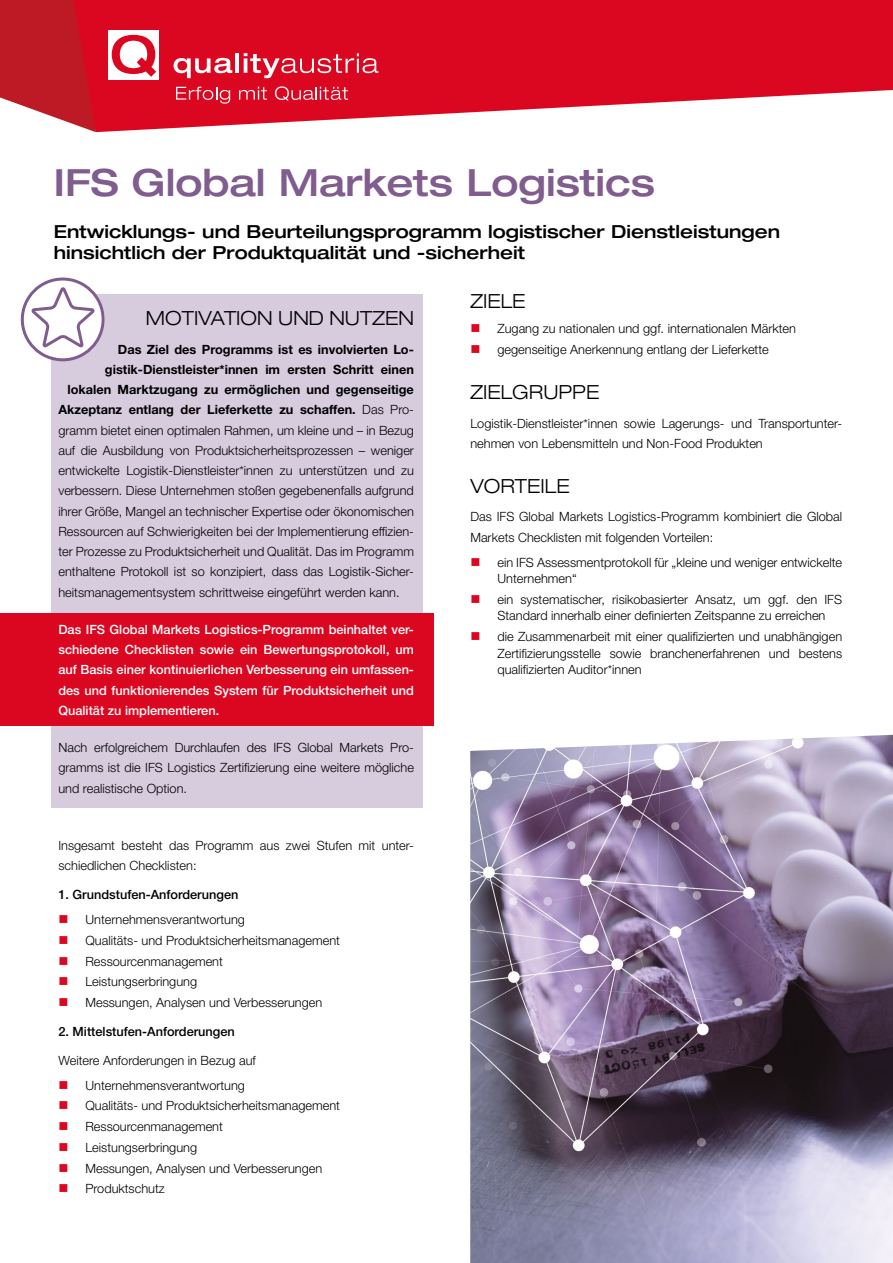
<style>
.page{position:relative;width:893px;height:1263px;background:#fff}
.page>*{position:absolute;margin:0;border:0;box-sizing:border-box;transform-origin:0 0}
.t1{font:500 expanded 37.5px "Helvetica Neue LT Pro";color:#805c8f}
.t2{font:300 expanded 19.5px "Helvetica Neue LT Pro";color:#000}
.t3{font:500 expanded 18px/21.6px "Helvetica Neue LT Pro";color:#000}
.t4{font:300 12.75px/20.7px "Helvetica Neue LT Pro";color:#000}
.t5{font:500 12.75px/20.2px "Helvetica Neue LT Pro";color:#fff;text-align:justify}
.t6{font:700 12.75px "Helvetica Neue LT Pro";color:#000}
.t7{font:500 12.75px "Helvetica Neue LT Pro";color:#000}
.s1{font-weight:300}
</style>
<div class="page">
<svg style="left:0;top:0;width:71px;height:124px;background:#c5333c"></svg>
<svg style="left:71px;top:0;width:822px;height:132px;fill:#db0720"></svg>
<svg style="left:174px;top:58px;width:58px;height:20px"></svg>
<hr style="left:235px;top:53px;width:4px;height:20px;background:#fff">
<svg style="left:244px;top:53px;width:134px;height:25px;background:#e23e52"></svg>
<div style="left:108px;top:30px;width:50px;height:49px;background:#fff"></div>
<svg style="left:112px;top:35px;width:44px;height:42px"></svg>
<svg style="left:176px;top:87px;width:54px;height:17px"></svg>
<svg style="left:239px;top:87px;width:28px;height:13px"></svg>
<svg style="left:275px;top:86px;width:73px;height:15px"></svg>
<div style="left:51px;top:294px;width:371px;height:514px;background:#d7ccde"></div>
<svg style="left:26px;top:280px;width:79px;height:79px"></svg>
<div style="left:0;top:613px;width:434px;height:113px;background:#db0720"></div>
<svg style="left:30px;top:286px;width:66px;height:64px"></svg>
<div style="left:21px;top:278px;width:84px;height:83px;border:3px solid #805c8f;border-radius:50%"></div>
<img style="left:470px;top:735px;width:423px;height:528px">
<h1 class="t1" style="left:54px;top:158px;width:603px">IFS Global Markets Logistics</h1>
<h3 class="t3" style="left:54px;top:220px;width:728px">Entwicklungs- und Beurteilungsprogramm logistischer Dienstleistungen hinsichtlich der Produktqualität und -sicherheit</h3>
<h2 class="t2" style="left:146px;top:306px;width:269px">MOTIVATION UND NUTZEN</h2>
<p class="t6" style="left:118px;top:341px;width:297px">Das Ziel des Programms ist es involvierten Lo-</p>
<p class="t6" style="left:105px;top:361px;width:310px">gistik-Dienstleister*innen im ersten Schritt einen</p>
<p class="t6" style="left:67px;top:382px;width:348px">lokalen Marktzugang zu ermöglichen und gegenseitige</p>
<p class="t6" style="left:58px;top:402px;width:357px">Akzeptanz entlang der Lieferkette zu schaffen. <span class="s1">Das Pro-</span></p>
<p class="t4" style="left:58px;top:419px;width:357px">gramm bietet einen optimalen Rahmen, um kleine und – in Bezug</p>
<p class="t4" style="left:58px;top:440px;width:357px">auf die Ausbildung von Produktsicherheitsprozessen – weniger</p>
<p class="t4" style="left:58px;top:460px;width:357px">entwickelte Logistik-Dienstleister*innen zu unterstützen und zu</p>
<p class="t4" style="left:58px;top:480px;width:357px">verbessern. Diese Unternehmen stoßen gegebenenfalls aufgrund</p>
<p class="t4" style="left:58px;top:500px;width:357px">ihrer Größe, Mangel an technischer Expertise oder ökonomischen</p>
<p class="t4" style="left:58px;top:521px;width:357px">Ressourcen auf Schwierigkeiten bei der Implementierung effizien-</p>
<p class="t4" style="left:58px;top:541px;width:357px">ter Prozesse zu Produktsicherheit und Qualität. Das im Programm</p>
<p class="t4" style="left:58px;top:561px;width:357px">enthaltene Protokoll ist so konzipiert, dass das Logistik-Sicher-</p>
<p class="t4" style="left:58px;top:581px;width:343px">heitsmanagementsystem schrittweise eingeführt werden kann.</p>
<p class="t5" style="left:58px;top:619px;width:357px">Das IFS Global Markets Logistics-Programm beinhaltet ver&shy;schiedene Checklisten sowie ein Bewertungsprotokoll, um auf Basis einer kontinuierlichen Verbesserung ein umfassen&shy;des und funktionierendes System für Produktsicherheit und Qualität zu implementieren.</p>
<p class="t4" style="left:58px;top:737px;width:357px;line-height:20.2px;text-align:justify">Nach erfolgreichem Durchlaufen des IFS Global Markets Pro&shy;gramms ist die IFS Logistics Zertifizierung eine weitere mögliche und realistische Option.</p>
<p class="t4" style="left:58px;top:835px;width:357px;line-height:20.2px">Insgesamt besteht das Programm aus zwei Stufen mit unter&shy;schiedlichen Checklisten:</p>
<p class="t7" style="left:58px;top:887px;width:181px">1. Grundstufen-Anforderungen</p>
<p class="t4" style="left:85px;top:909px;width:256px">Unternehmensverantwortung<br>Qualitäts- und Produktsicherheitsmanagement Ressourcenmanagement<br>Leistungserbringung<br>Messungen, Analysen und Verbesserungen</p>
<p class="t7" style="left:58px;top:1024px;width:178px">2. Mittelstufen-Anforderungen</p>
<p class="t4" style="left:85px;top:1047px;width:172px;line-height:25px;text-indent:-27px">Weitere Anforderungen in Bezug auf<br>Unternehmensverantwortung</p>
<p class="t4" style="left:85px;top:1095px;width:256px">Qualitäts- und Produktsicherheitsmanagement<br>Ressourcenmanagement<br>Leistungserbringung<br>Messungen, Analysen und Verbesserungen<br>Produktschutz</p>
<h2 class="t2" style="left:470px;top:289px;width:57px">ZIELE</h2>
<p class="t4" style="left:497px;top:318px;width:300px">Zugang zu nationalen und ggf. internationalen Märkten gegenseitige Anerkennung entlang der Lieferkette</p>
<h2 class="t2" style="left:470px;top:380px;width:130px">ZIELGRUPPE</h2>
<p class="t4" style="left:470px;top:413px;width:373px;line-height:20.2px">Logistik-Dienstleister*innen sowie Lagerungs- und Transportunter&shy;nehmen von Lebensmitteln und Non-Food Produkten</p>
<h2 class="t2" style="left:470px;top:474px;width:101px">VORTEILE</h2>
<p class="t4" style="left:470px;top:506px;width:373px;line-height:20.2px">Das IFS Global Markets Logistics-Programm kombiniert die Global<br>Markets Checklisten mit folgenden Vorteilen:</p>
<p class="t4" style="left:497px;top:553px;width:346px;line-height:16.5px">ein IFS Assessmentprotokoll für „kleine und weniger entwickelte<br>Unternehmen“</p>
<p class="t4" style="left:497px;top:591px;width:346px;line-height:16.5px">ein systematischer, risikobasierter Ansatz, um ggf. den IFS<br>Standard innerhalb einer definierten Zeitspanne zu erreichen</p>
<p class="t4" style="left:497px;top:628px;width:346px;line-height:16.5px;text-align:justify">die Zusammenarbeit mit einer qualifizierten und unabhängigen Zertifizierungsstelle sowie branchenerfahrenen und bestens qualifizierten Auditor*innen</p>
</div>
